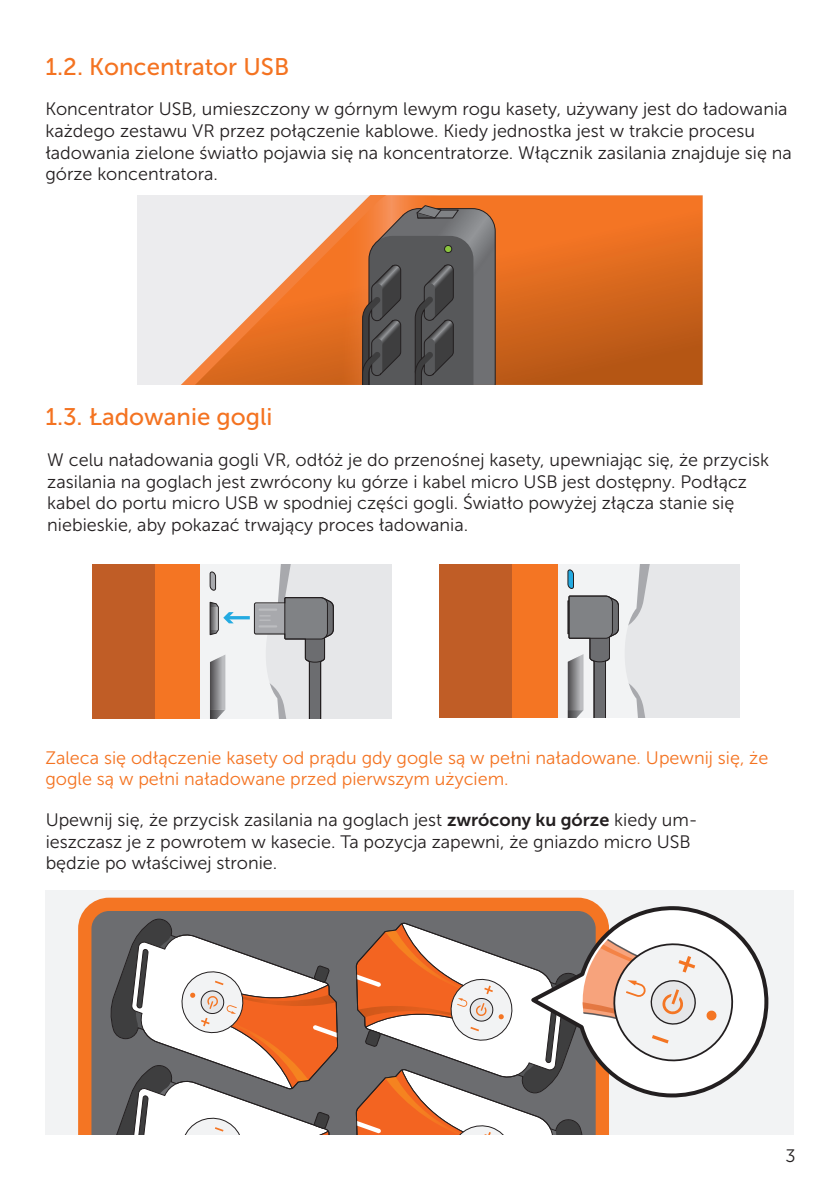
<style>
.page{position:relative;width:840px;height:1191px;background:#fff}
.page>*{position:absolute;margin:0;border:0;box-sizing:border-box;transform-origin:0 0}
.t1{font:24px "Museo Sans 500";color:#f47321}
.t2{font:18px/21.6px "Museo Sans 300";color:#231f20}
.t3{font:18px/21.6px "Museo Sans 300";color:#f47321}
.s1{font-family:"Museo Sans 700"}
</style>
<div class="page">
<div style="left:92px;top:564px;width:299px;height:154px;background:#e6e7e9"></div>
<div style="left:92px;top:564px;width:64px;height:154px;background:#c05d26"></div>
<div style="left:155px;top:564px;width:45px;height:154px;background:#f47523"></div>
<svg style="left:200px;top:564px;width:134px;height:154px"></svg>
<div style="left:439px;top:564px;width:300px;height:154px;background:#e6e7e9"></div>
<div style="left:439px;top:564px;width:74px;height:154px;background:#c05d26"></div>
<div style="left:512px;top:564px;width:45px;height:154px;background:#f47523"></div>
<svg style="left:557px;top:564px;width:93px;height:154px"></svg>
<svg style="left:138px;top:195px;width:564px;height:190px;background:#e09361"></svg>
<svg style="left:361px;top:205px;width:135px;height:180px;background:#685d57"></svg>
<div style="left:45px;top:890px;width:748px;height:244px;background:#f2f3f4"></div>
<svg style="left:78px;top:897px;width:530px;height:237px;background:#b2754f"></svg>
<svg style="left:109px;top:917px;width:229px;height:217px"></svg>
<svg style="left:524px;top:903px;width:246px;height:9px"></svg>
<svg style="left:355px;top:912px;width:419px;height:222px"></svg>
<p class="t1" style="left:45px;top:53px;width:245px">1.2. Koncentrator USB</p>
<p class="t2" style="left:45px;top:98px;width:747px">Koncentrator USB, umieszczony w górnym lewym rogu kasety, używany jest do ładowania każdego zestawu VR przez połączenie kablowe. Kiedy jednostka jest w trakcie procesu ładowania zielone światło pojawia się na koncentratorze. Włącznik zasilania znajduje się na górze koncentratora.</p>
<p class="t1" style="left:45px;top:404px;width:228px">1.3. Ładowanie gogli</p>
<p class="t2" style="left:47px;top:449px;width:723px">W celu naładowania gogli VR, odłóż je do przenośnej kasety, upewniając się, że przycisk zasilania na goglach jest zwrócony ku górze i kabel micro USB jest dostępny. Podłącz kabel do portu micro USB w spodniej części gogli. Światło powyżej złącza stanie się niebieskie, aby pokazać trwający proces ładowania.</p>
<p class="t3" style="left:45px;top:747px;width:724px">Zaleca się odłączenie kasety od prądu gdy gogle są w pełni naładowane. Upewnij się, że gogle są w pełni naładowane przed pierwszym użyciem.</p>
<p class="t2" style="left:46px;top:809px;width:653px">Upewnij się, że przycisk zasilania na goglach jest <span class="s1">zwrócony ku górze</span> kiedy um&shy;ieszczasz je z powrotem w kasecie. Ta pozycja zapewni, że gniazdo micro USB będzie po właściwej stronie.</p>
<p class="t2" style="left:785px;top:1145px;width:12px">3</p>
</div>
